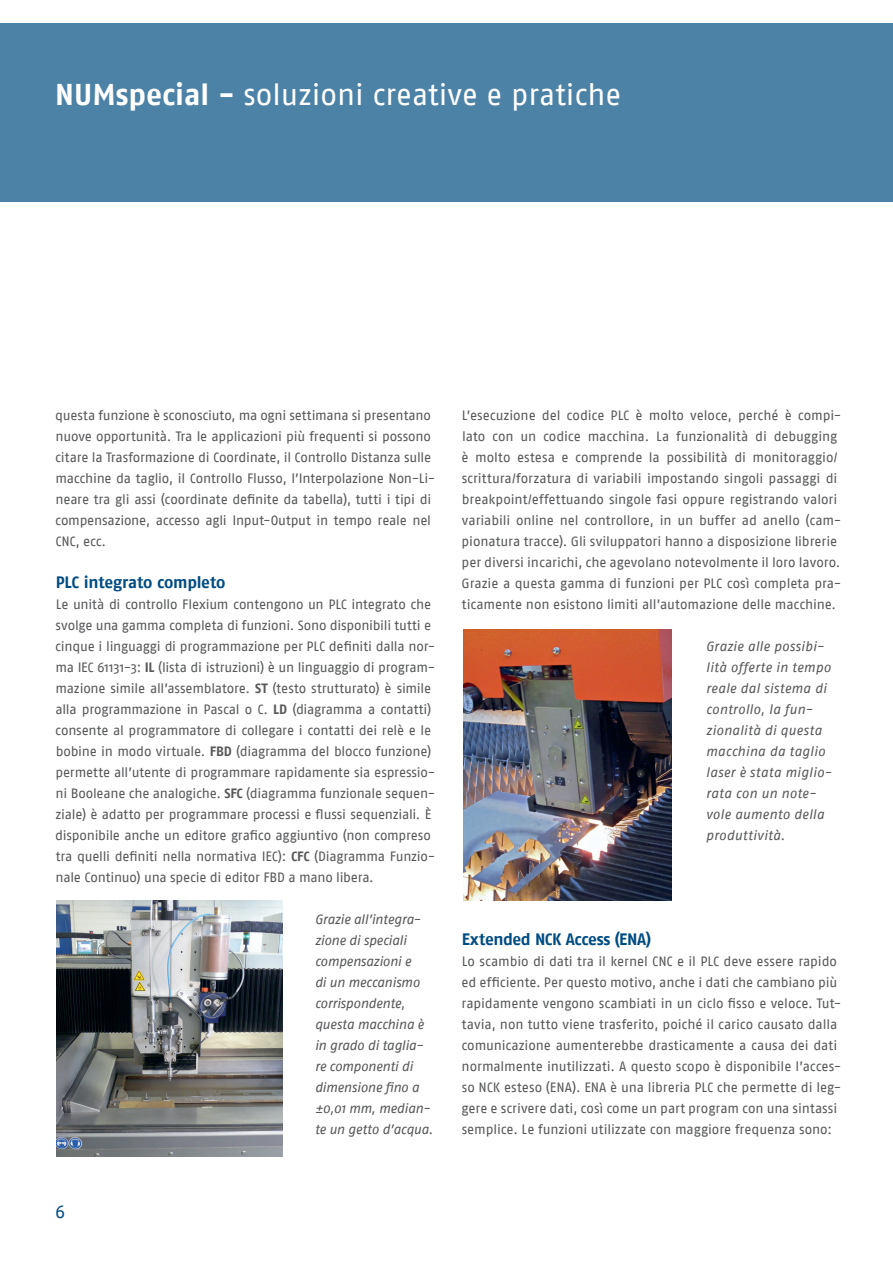
<style>
.page{position:relative;width:893px;height:1263px;background:#fff}
.page>*{position:absolute;margin:0;border:0;box-sizing:border-box;transform-origin:0 0}
.t1{font:30px "Fago No";color:#fff}
.t2{font:18px "Fago No";color:#004c82}
.t3{font:700 16.5px "Fago No";letter-spacing:-.015em;color:#004c82}
.t4{font:13.5px/21px "Fago No";letter-spacing:-.01em;color:#57585a}
.t5{font:italic 13.5px/21px "Fago No";letter-spacing:-.025em;color:#57585a}
.t6{font:italic 13.5px/21px "Fago No";letter-spacing:-.005em;color:#57585a}
.s1{font-weight:700}
</style>
<div class="page">
<div style="left:0;top:23px;width:893px;height:179px;background:#4d82a7"></div>
<img style="left:56px;top:900px;width:226px;height:257px">
<img style="left:463px;top:630px;width:209px;height:270px">
<h1 class="t1" style="left:55px;top:78px;width:568px"><span class="s1">NUMspecial -</span> soluzioni creative e pratiche</h1>
<p class="t4" style="left:55px;top:405px;width:382px">questa funzione è sconosciuto, ma ogni settimana si presentano nuove opportunità. Tra le applicazioni più frequenti si possono citare la Trasformazione di Coordinate, il Controllo Distanza sulle macchine da taglio, il Controllo Flusso, l’Interpolazione Non-Li&shy;neare tra gli assi (coordinate definite da tabella), tutti i tipi di compensazione, accesso agli Input-Output in tempo reale nel CNC, ecc.</p>
<p class="t3" style="left:56px;top:573px;width:171px">PLC integrato completo</p>
<p class="t4" style="left:55px;top:594px;width:382px">Le unità di controllo Flexium contengono un PLC integrato che svolge una gamma completa di funzioni. Sono disponibili tutti e cinque i linguaggi di programmazione per PLC definiti dalla nor&shy;ma IEC 61131-3: <span class="s1">IL</span> (lista di istruzioni) è un linguaggio di program&shy;mazione simile all’assemblatore. <span class="s1">ST</span> (testo strutturato) è simile alla programmazione in Pascal o C. <span class="s1">LD</span> (diagramma a contatti) consente al programmatore di collegare i contatti dei relè e le bobine in modo virtuale. <span class="s1">FBD</span> (diagramma del blocco funzione) permette all’utente di programmare rapidamente sia espressio&shy;ni Booleane che analogiche. <span class="s1">SFC</span> (diagramma funzionale sequen&shy;ziale) è adatto per programmare processi e flussi sequenziali. È disponibile anche un editore grafico aggiuntivo (non compreso tra quelli definiti nella normativa IEC): <span class="s1">CFC</span> (Diagramma Funzio&shy;nale Continuo) una specie di editor FBD a mano libera.</p>
<h2 class="t2" style="left:55px;top:1202px;width:12px">6</h2>
<p class="t5" style="left:315px;top:909px;width:120px">Grazie all’integra&shy;zione di speciali compensazioni e<br>di un meccanismo corrispondente, questa macchina è in grado di taglia&shy;re componenti di dimensione fino a ±0,01 mm, median&shy;te un getto d’acqua.</p>
<p class="t4" style="left:462px;top:405px;width:381px">L’esecuzione del codice PLC è molto veloce, perché è compi&shy;lato con un codice macchina. La funzionalità di debugging è molto estesa e comprende la possibilità di monitoraggio/ scrittura/forzatura di variabili impostando singoli passaggi di breakpoint/effettuando singole fasi oppure registrando valori variabili online nel controllore, in un buffer ad anello (cam&shy;pionatura tracce). Gli sviluppatori hanno a disposizione librerie per diversi incarichi, che agevolano notevolmente il loro lavoro.<br>Grazie a questa gamma di funzioni per PLC così completa pra&shy;ticamente non esistono limiti all’automazione delle macchine.</p>
<p class="t6" style="left:706px;top:636px;width:127px">Grazie alle possibi&shy;lità offerte in tempo reale dal sistema di controllo, la fun&shy;zionalità di questa macchina da taglio laser è stata miglio&shy;rata con un note&shy;vole aumento della produttività.</p>
<p class="t3" style="left:462px;top:930px;width:191px">Extended NCK Access (ENA)</p>
<p class="t4" style="left:461px;top:951px;width:382px">Lo scambio di dati tra il kernel CNC e il PLC deve essere rapido ed efficiente. Per questo motivo, anche i dati che cambiano più rapidamente vengono scambiati in un ciclo fisso e veloce. Tut&shy;tavia, non tutto viene trasferito, poiché il carico causato dalla comunicazione aumenterebbe drasticamente a causa dei dati normalmente inutilizzati. A questo scopo è disponibile l’acces&shy;so NCK esteso (ENA). ENA è una libreria PLC che permette di leg&shy;gere e scrivere dati, così come un part program con una sintassi semplice. Le funzioni utilizzate con maggiore frequenza sono:</p>
</div>
